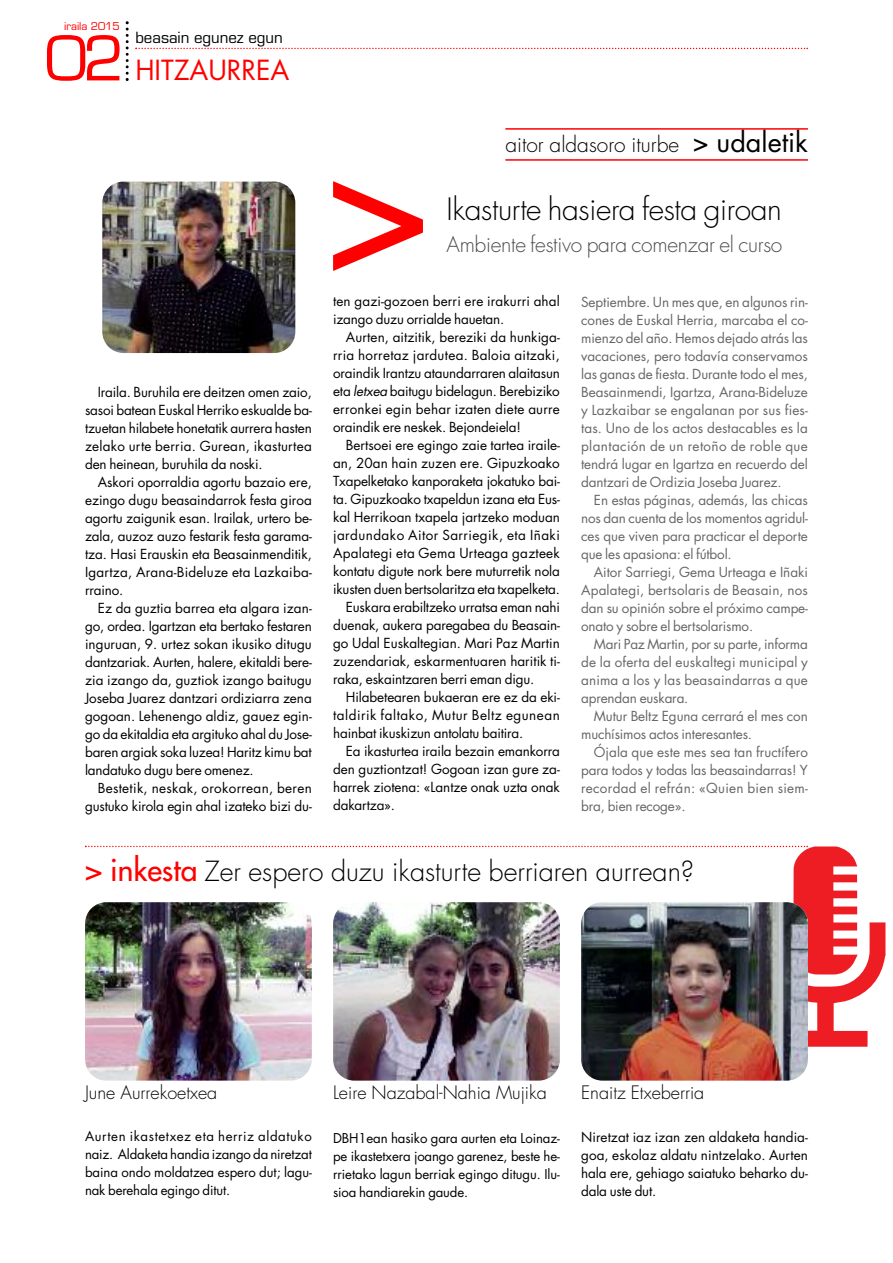
<style>
.page{position:relative;width:893px;height:1263px;background:#fff}
.page>*{position:absolute;margin:0;border:0;box-sizing:border-box;transform-origin:0 0}
.t1{font:60px "Eurostile";color:#f00}
.t2{font:300 30px "Futura";letter-spacing:-.01em;color:#000}
.t3{font:300 27px "Futura";color:#000}
.t4{font:27px "Futura";color:#f00}
.t5{font:300 21px "Futura";letter-spacing:-.015em;color:#4d4d4d}
.t6{font:300 21px "Futura";color:#000}
.t7{font:300 18px "Futura";color:#000}
.t8{font:15px "Eurostile";color:#000}
.t9{font:13.5px/18px "Futura";letter-spacing:-.005em;color:#000;text-align:justify}
.t10{font:13.5px/18px "Futura";letter-spacing:-.005em;color:#666;text-align:justify}
.t11{font:13.5px "Futura";letter-spacing:.035em;color:#000}
.t12{font:13.5px "Futura";letter-spacing:.04em;color:#000}
.t13{font:13.5px "Futura";letter-spacing:.015em;color:#000}
.t14{font:13.2px/18px "Futura";letter-spacing:-.005em;color:#000;text-align:justify}
.t15{font:10.5px "Eurostile";color:#f00}
.s1{font-weight:400;font-size:27px}
.s2{font-style:italic}
.s3{font-weight:400;font-size:30px;color:#f00}
</style>
<div class="page">
<svg style="left:135px;top:48px;width:673px;height:1px"></svg>
<svg style="left:126px;top:21px;width:3px;height:60px"></svg>
<svg style="left:85px;top:846px;width:800px;height:201px"></svg>
<img style="left:85px;top:902px;width:227px;height:178px;border-radius:21px">
<img style="left:333px;top:902px;width:227px;height:178px;border-radius:21px">
<img style="left:581px;top:902px;width:227px;height:178px;border-radius:21px">
<hr style="left:505px;top:128px;width:303px;height:2px;background:#f00">
<hr style="left:505px;top:159px;width:303px;height:2px;background:#f00">
<svg style="left:333px;top:181px;width:90px;height:90px"></svg>
<img style="left:102px;top:182px;width:193px;height:171px;border-radius:21px">
<p class="t15" style="left:64px;top:22px;width:57px">iraila 2015</p>
<h1 class="t1" style="left:45px;top:35px;width:80px">02</h1>
<p class="t8" style="left:135px;top:32px;width:149px">beasain egunez egun</p>
<h3 class="t4" style="left:135px;top:58px;width:156px">HITZAURREA</h3>
<p class="t9" style="left:85px;top:384px;width:228px;text-indent:13px">Iraila. Buruhila ere deitzen omen zaio, sasoi batean Euskal Herriko eskualde ba&shy;tzuetan hilabete honetatik aurrera hasten zelako urte berria. Gurean, ikasturtea den heinean, buruhila da noski.</p>
<p class="t9" style="left:85px;top:474px;width:228px;text-indent:13px">Askori oporraldia agortu bazaio ere, ezingo dugu beasaindarrok festa giroa agortu zaigunik esan. Irailak, urtero be&shy;zala, auzoz auzo festarik festa garama&shy;tza. Hasi Erauskin eta Beasainmenditik, Igartza, Arana-Bideluze eta Lazkaiba&shy;rraino.</p>
<p class="t9" style="left:85px;top:600px;width:228px;text-indent:13px">Ez da guztia barrea eta algara izan&shy;go, ordea. Igartzan eta bertako festaren inguruan, 9. urtez sokan ikusiko ditugu dantzariak. Aurten, halere, ekitaldi bere&shy;zia izango da, guztiok izango baitugu Joseba Juarez dantzari ordiziarra zena gogoan. Lehenengo aldiz, gauez egin&shy;go da ekitaldia eta argituko ahal du Jose&shy;baren argiak soka luzea! Haritz kimu bat landatuko dugu bere omenez.</p>
<p class="t9" style="left:85px;top:780px;width:228px;text-align:right">Bestetik, neskak, orokorrean, beren gustuko kirola egin ahal izateko bizi du-</p>
<h3 class="t6" style="left:505px;top:135px;width:304px">aitor aldasoro iturbe <span class="s1">&gt; udaletik</span></h3>
<h2 class="t2" style="left:446px;top:195px;width:337px">Ikasturte hasiera festa giroan</h2>
<h3 class="t5" style="left:446px;top:234px;width:337px">Ambiente festivo para comenzar el curso</h3>
<p class="t9" style="left:333px;top:293px;width:228px">ten gazi-gozoen berri ere irakurri ahal izango duzu orrialde hauetan.</p>
<p class="t9" style="left:333px;top:329px;width:228px;text-indent:13px">Aurten, aitzitik, bereziki da hunkiga&shy;rria horretaz jardutea. Baloia aitzaki, oraindik Irantzu ataundarraren alaitasun eta <span class="s2">letxea</span> baitugu bidelagun. Berebiziko erronkei egin behar izaten diete aurre oraindik ere neskek. Bejondeiela!</p>
<p class="t9" style="left:346px;top:437px;width:216px">Bertsoei ere egingo zaie tartea iraile-</p>
<p class="t9" style="left:333px;top:455px;width:228px">an, 20an hain zuzen ere. Gipuzkoako</p>
<p class="t9" style="left:333px;top:473px;width:228px">Txapelketako kanporaketa jokatuko bai-</p>
<p class="t9" style="left:333px;top:491px;width:228px">ta. Gipuzkoako txapeldun izana eta Eus-</p>
<p class="t9" style="left:333px;top:509px;width:228px">kal Herrikoan txapela jartzeko moduan</p>
<p class="t11" style="left:333px;top:529px;width:228px">jardundako Aitor Sarriegik, eta Iñaki</p>
<p class="t13" style="left:333px;top:547px;width:228px">Apalategi eta Gema Urteaga gazteek</p>
<p class="t9" style="left:333px;top:563px;width:228px">kontatu digute nork bere muturretik nola</p>
<p class="t9" style="left:333px;top:581px;width:228px">ikusten duen bertsolaritza eta txapelketa.</p>
<p class="t9" style="left:346px;top:599px;width:216px">Euskara erabiltzeko urratsa eman nahi</p>
<p class="t9" style="left:333px;top:617px;width:228px">duenak, aukera paregabea du Beasain-</p>
<p class="t9" style="left:333px;top:635px;width:228px">go Udal Euskaltegian. Mari Paz Martin</p>
<p class="t9" style="left:333px;top:653px;width:228px">zuzendariak, eskarmentuaren haritik ti-</p>
<p class="t9" style="left:333px;top:671px;width:203px">raka, eskaintzaren berri eman digu.</p>
<p class="t9" style="left:346px;top:689px;width:216px">Hilabetearen bukaeran ere ez da eki-</p>
<p class="t12" style="left:333px;top:709px;width:228px">taldirik faltako, Mutur Beltz egunean</p>
<p class="t9" style="left:333px;top:725px;width:192px">hainbat ikuskizun antolatu baitira.</p>
<p class="t9" style="left:346px;top:743px;width:216px">Ea ikasturtea iraila bezain emankorra</p>
<p class="t9" style="left:333px;top:761px;width:228px">den guztiontzat! Gogoan izan gure za-</p>
<p class="t9" style="left:333px;top:779px;width:228px">harrek ziotena: «Lantze onak uzta onak</p>
<p class="t9" style="left:333px;top:797px;width:63px">dakartza».</p>
<p class="t10" style="left:581px;top:294px;width:228px">Septiembre. Un mes que, en algunos rin&shy;cones de Euskal Herria, marcaba el co&shy;mienzo del año. Hemos dejado atrás las vacaciones, pero todavía conservamos las ganas de fiesta. Durante todo el mes, Beasainmendi, Igartza, Arana-Bideluze y Lazkaibar se engalanan por sus fies&shy;tas. Uno de los actos destacables es la plantación de un retoño de roble que tendrá lugar en Igartza en recuerdo del dantzari de Ordizia Joseba Juarez.</p>
<p class="t10" style="left:581px;top:492px;width:228px;text-indent:13px">En estas páginas, además, las chicas nos dan cuenta de los momentos agridul&shy;ces que viven para practicar el deporte que les apasiona: el fútbol.</p>
<p class="t10" style="left:581px;top:564px;width:228px;text-indent:13px">Aitor Sarriegi, Gema Urteaga e Iñaki Apalategi, bertsolaris de Beasain, nos dan su opinión sobre el próximo campe&shy;onato y sobre el bertsolarismo.</p>
<p class="t10" style="left:581px;top:636px;width:228px;text-indent:13px">Mari Paz Martin, por su parte, informa de la oferta del euskaltegi municipal y anima a los y las beasaindarras a que aprendan euskara.</p>
<p class="t10" style="left:581px;top:708px;width:228px;text-indent:13px">Mutur Beltz Eguna cerrará el mes con muchísimos actos interesantes.</p>
<p class="t10" style="left:581px;top:744px;width:228px;text-indent:13px">Ójala que este mes sea tan fructífero para todos y todas las beasaindarras! Y recordad el refrán: «Quien bien siem&shy;bra, bien recoge».</p>
<h3 class="t3" style="left:85px;top:859px;width:611px"><span class="s3">&gt; inkesta</span> Zer espero duzu ikasturte berriaren aurrean?</h3>
<h3 class="t7" style="left:85px;top:1084px;width:134px">June Aurrekoetxea</h3>
<h3 class="t7" style="left:333px;top:1084px;width:215px">Leire Nazabal-Nahia Mujika</h3>
<h3 class="t7" style="left:581px;top:1084px;width:125px">Enaitz Etxeberria</h3>
<p class="t14" style="left:85px;top:1128px;width:228px">Aurten ikastetxez eta herriz aldatuko naiz. Aldaketa handia izango da niretzat baina ondo moldatzea espero dut; lagu&shy;nak berehala egingo ditut.</p>
<p class="t9" style="left:581px;top:1129px;width:228px">Niretzat iaz izan zen aldaketa handia&shy;goa, eskolaz aldatu nintzelako. Aurten hala ere, gehiago saiatuko beharko du&shy;dala uste dut.</p>
<p class="t14" style="left:333px;top:1130px;width:228px">DBH1ean hasiko gara aurten eta Loinaz&shy;pe ikastetxera joango garenez, beste he&shy;rrietako lagun berriak egingo ditugu. Ilu&shy;sioa handiarekin gaude.</p>
</div>
